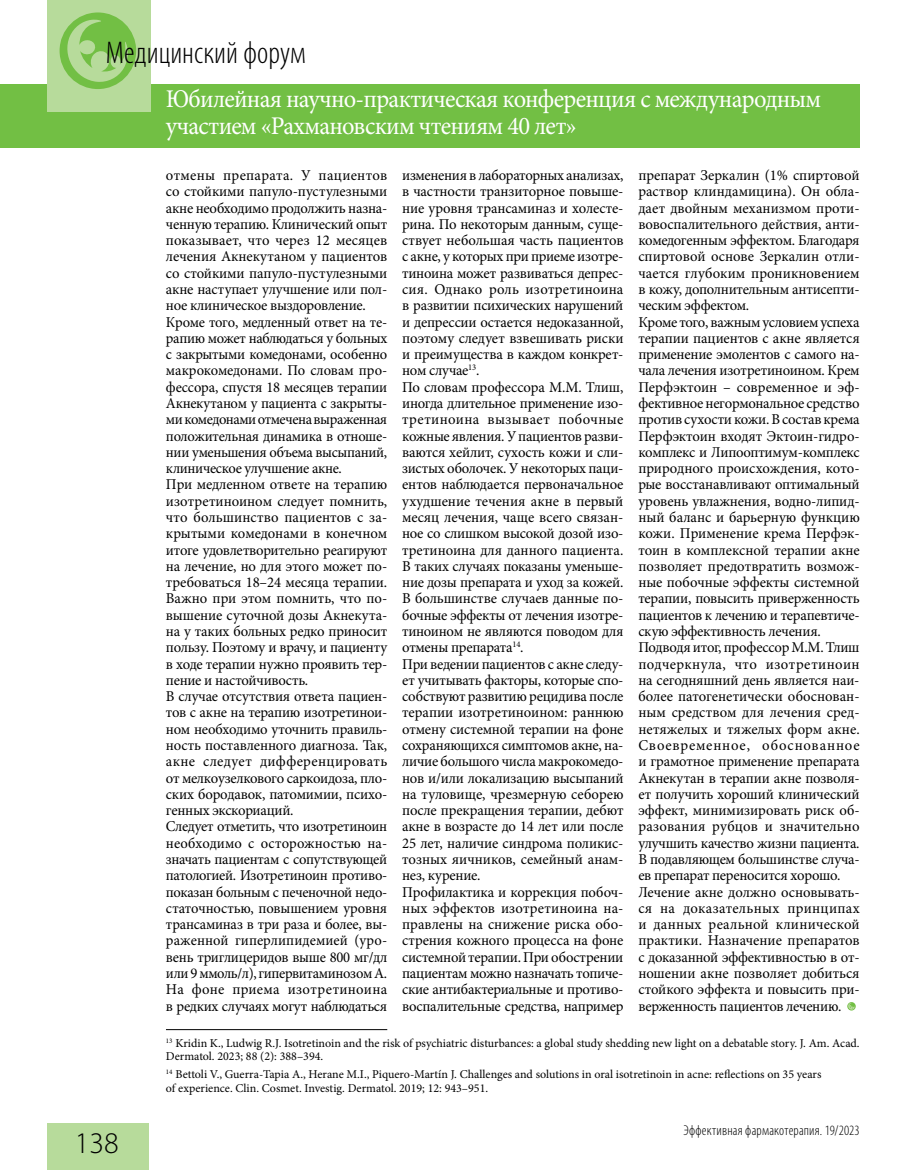
<style>
.page{position:relative;width:915px;height:1170px;background:#fff}
.page>*{position:absolute;margin:0;border:0;box-sizing:border-box;transform-origin:0 0}
.t1{font:300 condensed 31.5px "Myriad Pro";color:#000}
.t2{font:300 30px "Myriad Pro";color:#000}
.t3{font:25.5px/27px "Minion Pro";letter-spacing:-.03em;color:#fff;scale:.96 1}
.t4{font:15px/16.2px "Minion Pro";letter-spacing:-.01em;color:#000}
.t5{font:300 condensed 14.25px "Myriad Pro";letter-spacing:.015em;color:#000}
.t6{font:12px/13.5px "Minion Pro";color:#000}
</style>
<div class="page">
<div style="left:0;top:84px;width:859px;height:63px;background:#72bf44"></div>
<div style="left:47px;top:0;width:103px;height:111px;background:#b7db9b"></div>
<div style="left:47px;top:1123px;width:101px;height:46px;background:#b7db9b"></div>
<div style="left:60px;top:12px;width:76px;height:77px;background:#72bf44;border-radius:50%"></div>
<svg style="left:66px;top:20px;width:63px;height:63px"></svg>
<hr style="left:166px;top:1029px;width:221px;height:1px;background:#000">
<svg style="left:847px;top:1002px;width:7px;height:7px"></svg>
<h1 class="t1" style="left:106px;top:34px;width:201px">Медицинский форум</h1>
<h3 class="t3" style="left:166px;top:85px;width:683px">Юбилейная научно-практическая конференция с международным участием «Рахмановским чтениям 40 лет»</h3>
<p class="t4" style="left:166px;top:167px;width:223px">отмены препарата. У пациентов со стойкими папуло-пустулезными акне необходимо продолжить назна&shy;ченную терапию. Клинический опыт показывает, что через 12 месяцев лечения Акнекутаном у пациентов со стойкими папуло-пустулезными акне наступает улучшение или пол&shy;ное клиническое выздоровление.<br>Кроме того, медленный ответ на те&shy;рапию может наблюдаться у больных с закрытыми комедонами, особенно макрокомедонами. По словам про&shy;фессора, спустя 18 месяцев терапии Акнекутаном у пациента с закрыты&shy;ми комедонами отмечена выраженная положительная динамика в отноше&shy;нии уменьшения объема высыпаний, клиническое улучшение акне.<br>При медленном ответе на терапию изотретиноином следует помнить, что большинство пациентов с за&shy;крытыми комедонами в конечном итоге удовлетворительно реагируют на лечение, но для этого может по&shy;требоваться 18–24 месяца терапии.<br>Важно при этом помнить, что по&shy;вышение суточной дозы Акнекута&shy;на у таких больных редко приносит пользу. Поэтому и врачу, и пациенту в ходе терапии нужно проявить тер&shy;пение и настойчивость.<br>В случае отсутствия ответа пациен&shy;тов с акне на терапию изотретинои&shy;ном необходимо уточнить правиль&shy;ность поставленного диагноза. Так, акне следует дифференцировать от мелкоузелкового саркоидоза, пло&shy;ских бородавок, патомимии, психо&shy;генных экскориаций.<br>Следует отметить, что изотретиноин необходимо с осторожностью на&shy;значать пациентам с сопутствующей патологией. Изотретиноин противо&shy;показан больным с печеночной недо&shy;статочностью, повышением уровня трансаминаз в три раза и более, вы&shy;раженной гиперлипидемией (уро&shy;вень триглицеридов выше 800 мг/дл или 9 ммоль/л), гипервитаминозом А.<br>На фоне приема изотретиноина в редких случаях могут наблюдаться</p>
<p class="t4" style="left:402px;top:167px;width:223px">изменения в лабораторных анализах, в частности транзиторное повыше&shy;ние уровня трансаминаз и холесте&shy;рина. По некоторым данным, суще&shy;ствует небольшая часть пациентов с акне, у которых при приеме изотре&shy;тиноина может развиваться депрес&shy;сия. Однако роль изотретиноина в развитии психических нарушений и депрессии остается недоказанной, поэтому следует взвешивать риски и преимущества в каждом конкрет&shy;ном случае<sup>13</sup>.<br>По словам профессора М.М. Тлиш, иногда длительное применение изо&shy;третиноина вызывает побочные кожные явления. У пациентов разви&shy;ваются хейлит, сухость кожи и сли&shy;зистых оболочек. У некоторых паци&shy;ентов наблюдается первоначальное ухудшение течения акне в первый месяц лечения, чаще всего связан&shy;ное со слишком высокой дозой изо&shy;третиноина для данного пациента.<br>В таких случаях показаны уменьше&shy;ние дозы препарата и уход за кожей.<br>В большинстве случаев данные по&shy;бочные эффекты от лечения изотре&shy;тиноином не являются поводом для отмены препарата<sup>14</sup>.<br>При ведении пациентов с акне следу&shy;ет учитывать факторы, которые спо&shy;собствуют развитию рецидива после терапии изотретиноином: раннюю отмену системной терапии на фоне сохраняющихся симптомов акне, на&shy;личие большого числа макрокомедо&shy;нов и/или локализацию высыпаний на туловище, чрезмерную себорею после прекращения терапии, дебют акне в возрасте до 14 лет или после 25 лет, наличие синдрома поликис&shy;тозных яичников, семейный анам&shy;нез, курение.<br>Профилактика и коррекция побоч&shy;ных эффектов изотретиноина на&shy;правлены на снижение риска обо&shy;стрения кожного процесса на фоне системной терапии. При обострении пациентам можно назначать топиче&shy;ские антибактериальные и противо&shy;воспалительные средства, например</p>
<p class="t4" style="left:638px;top:167px;width:223px">препарат Зеркалин (1% спиртовой раствор клиндамицина). Он обла&shy;дает двойным механизмом проти&shy;вовоспалительного действия, анти&shy;комедогенным эффектом. Благодаря спиртовой основе Зеркалин отли&shy;чается глубоким проникновением в кожу, дополнительным антисепти&shy;ческим эффектом.<br>Кроме того, важным условием успеха терапии пациентов с акне является применение эмолентов с самого на&shy;чала лечения изотретиноином. Крем Перфэктоин – современное и эф&shy;фективное негормональное средство против сухости кожи. В состав крема Перфэктоин входят Эктоин-гидро&shy;комплекс и Липооптимум-комплекс природного происхождения, кото&shy;рые восстанавливают оптимальный уровень увлажнения, водно-липид&shy;ный баланс и барьерную функцию кожи. Применение крема Перфэк&shy;тоин в комплексной терапии акне позволяет предотвратить возмож&shy;ные побочные эффекты системной терапии, повысить приверженность пациентов к лечению и терапевтиче&shy;скую эффективность лечения.<br>Подводя итог, профессор М.М. Тлиш подчеркнула, что изотретиноин на сегодняшний день является наи&shy;более патогенетически обоснован&shy;ным средством для лечения сред&shy;нетяжелых и тяжелых форм акне.<br>Своевременное, обоснованное и грамотное применение препарата Акнекутан в терапии акне позволя&shy;ет получить хороший клинический эффект, минимизировать риск об&shy;разования рубцов и значительно улучшить качество жизни пациента.<br>В подавляющем большинстве случа&shy;ев препарат переносится хорошо.<br>Лечение акне должно основывать&shy;ся на доказательных принципах и данных реальной клинической практики. Назначение препаратов с доказанной эффективностью в от&shy;ношении акне позволяет добиться стойкого эффекта и повысить при&shy;верженность пациентов лечению.</p>
<h2 class="t2" style="left:75px;top:1126px;width:45px">138</h2>
<p class="t6" style="left:166px;top:1036px;width:695px"><sup>13</sup> Kridin K., Ludwig R.J. Isotretinoin and the risk of psychiatric disturbances: a global study shedding new light on a debatable story. J. Am. Acad.<br>Dermatol. 2023; 88 (2): 388–394.</p>
<p class="t6" style="left:166px;top:1067px;width:656px"><sup>14</sup> Bettoli V., Guerra-Tapia A., Herane M.I., Piquero-Martín J. Challenges and solutions in oral isotretinoin in acne: reflections on 35 years of experience. Clin. Cosmet. Investig. Dermatol. 2019; 12: 943–951.</p>
<p class="t5" style="left:683px;top:1121px;width:178px">Эффективная фармакотерапия. 19/2023</p>
</div>
